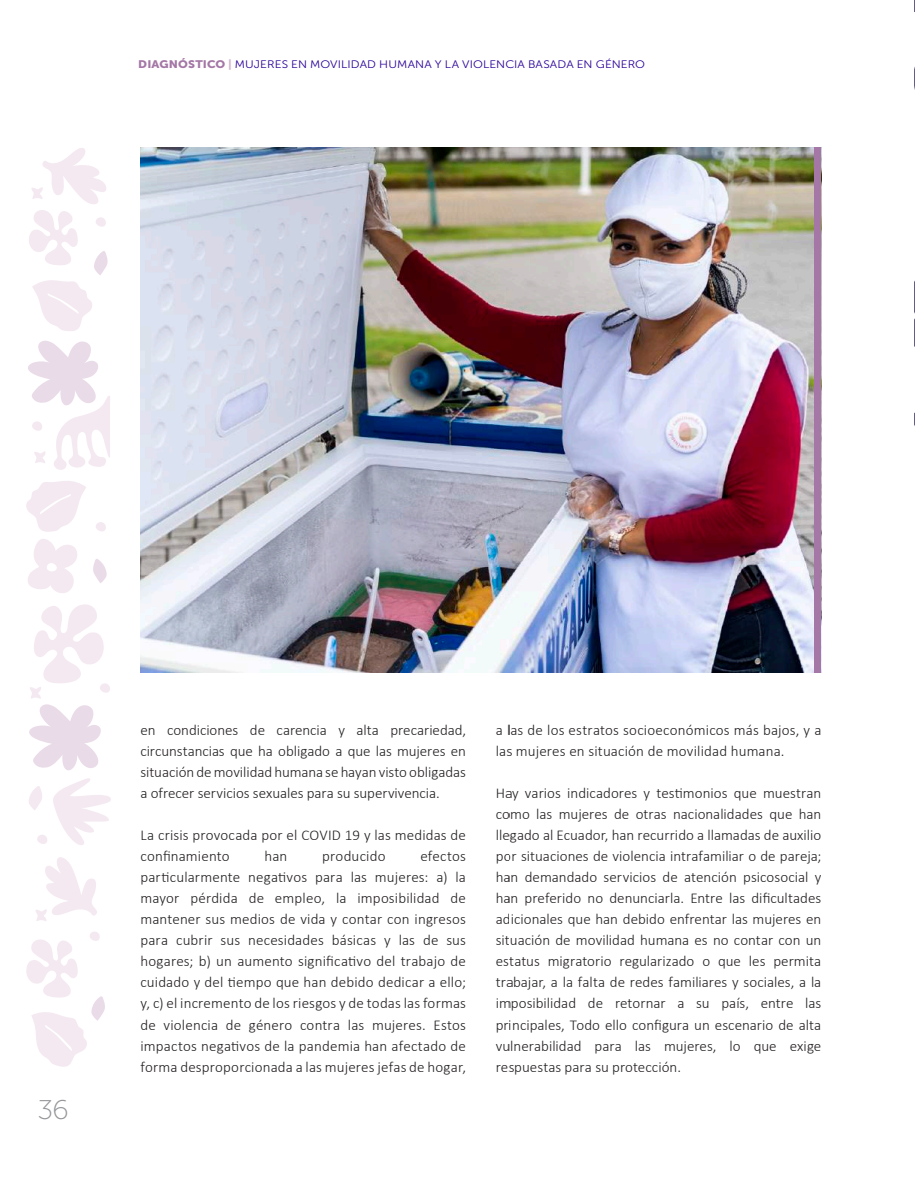
<style>
.page{position:relative;width:915px;height:1191px;background:#fff}
.page>*{position:absolute;margin:0;border:0;box-sizing:border-box;transform-origin:0 0}
.t1{font:27px "Museo Sans 100";color:#939598;scale:1.05 1}
.t2{font:300 15px/21px "Calibri";letter-spacing:.01em;color:#231f20;text-align:justify}
.t3{font:10.8px "Museo Sans 300";letter-spacing:.01em;color:#290098;scale:1.1 1}
.s1{font-family:"Museo Sans 900";color:#a477a6}
.s2{font-family:"Museo Sans 900";color:#d3b9d2}
</style>
<div class="page">
<svg style="left:93px;top:559px;width:14px;height:24px"></svg>
<svg style="left:28px;top:539px;width:49px;height:54px"></svg>
<svg style="left:26px;top:481px;width:60px;height:51px"></svg>
<svg style="left:29px;top:778px;width:82px;height:67px"></svg>
<svg style="left:26px;top:932px;width:79px;height:135px"></svg>
<svg style="left:96px;top:522px;width:10px;height:9px"></svg>
<svg style="left:35px;top:857px;width:62px;height:64px"></svg>
<svg style="left:29px;top:604px;width:81px;height:167px"></svg>
<svg style="left:28px;top:341px;width:82px;height:129px"></svg>
<svg style="left:29px;top:148px;width:79px;height:183px"></svg>
<img style="left:140px;top:147px;width:674px;height:525px">
<div style="left:814px;top:147px;width:7px;height:525px;background:#a477a6"></div>
<svg style="left:914px;top:0;width:1px;height:347px"></svg>
<svg style="left:914px;top:412px;width:1px;height:14px"></svg>
<p class="t3" style="left:138px;top:58px;width:462px"><span class="s1">DIAGNÓSTICO</span> <span class="s2">|</span> MUJERES EN MOVILIDAD HUMANA Y LA VIOLENCIA BASADA EN GÉNERO</p>
<h1 class="t1" style="left:37px;top:1095px;width:32px">36</h1>
<p class="t2" style="left:140px;top:719px;width:327px">en condiciones de carencia y alta precariedad, circunstancias que ha obligado a que las mujeres en situación de movilidad humana se hayan visto obligadas a ofrecer servicios sexuales para su supervivencia.</p>
<p class="t2" style="left:140px;top:824px;width:327px">La crisis provocada por el COVID 19 y las medidas de confinamiento</p>
<p class="t2" style="left:140px;top:845px;width:327px;text-indent:280px">efectos particularmente negativos para las mujeres: a) la mayor pérdida de empleo, la imposibilidad de mantener sus medios de vida y contar con ingresos para cubrir sus necesidades básicas y las de sus hogares; b) un aumento significativo del trabajo de cuidado y del tiempo que han debido dedicar a ello; y, c) el incremento de los riesgos y de todas las formas de violencia de género contra las mujeres. Estos impactos negativos de la pandemia han afectado de forma desproporcionada a las mujeres jefas de hogar,</p>
<p class="t2" style="left:264px;top:845px;width:24px">han</p>
<p class="t2" style="left:322px;top:845px;width:65px">producido</p>
<p class="t2" style="left:495px;top:719px;width:327px">a las de los estratos socioeconómicos más bajos, y a las mujeres en situación de movilidad humana.</p>
<p class="t2" style="left:495px;top:782px;width:327px">Hay varios indicadores y testimonios que muestran como las mujeres de otras nacionalidades que han llegado al Ecuador, han recurrido a llamadas de auxilio por situaciones de violencia intrafamiliar o de pareja; han demandado servicios de atención psicosocial y han preferido no denunciarla. Entre las dificultades adicionales que han debido enfrentar las mujeres en situación de movilidad humana es no contar con un estatus migratorio regularizado o que les permita trabajar, a la falta de redes familiares y sociales, a la imposibilidad de retornar a su país, entre las principales, Todo ello configura un escenario de alta vulnerabilidad para las mujeres, lo que exige respuestas para su protección.</p>
</div>
